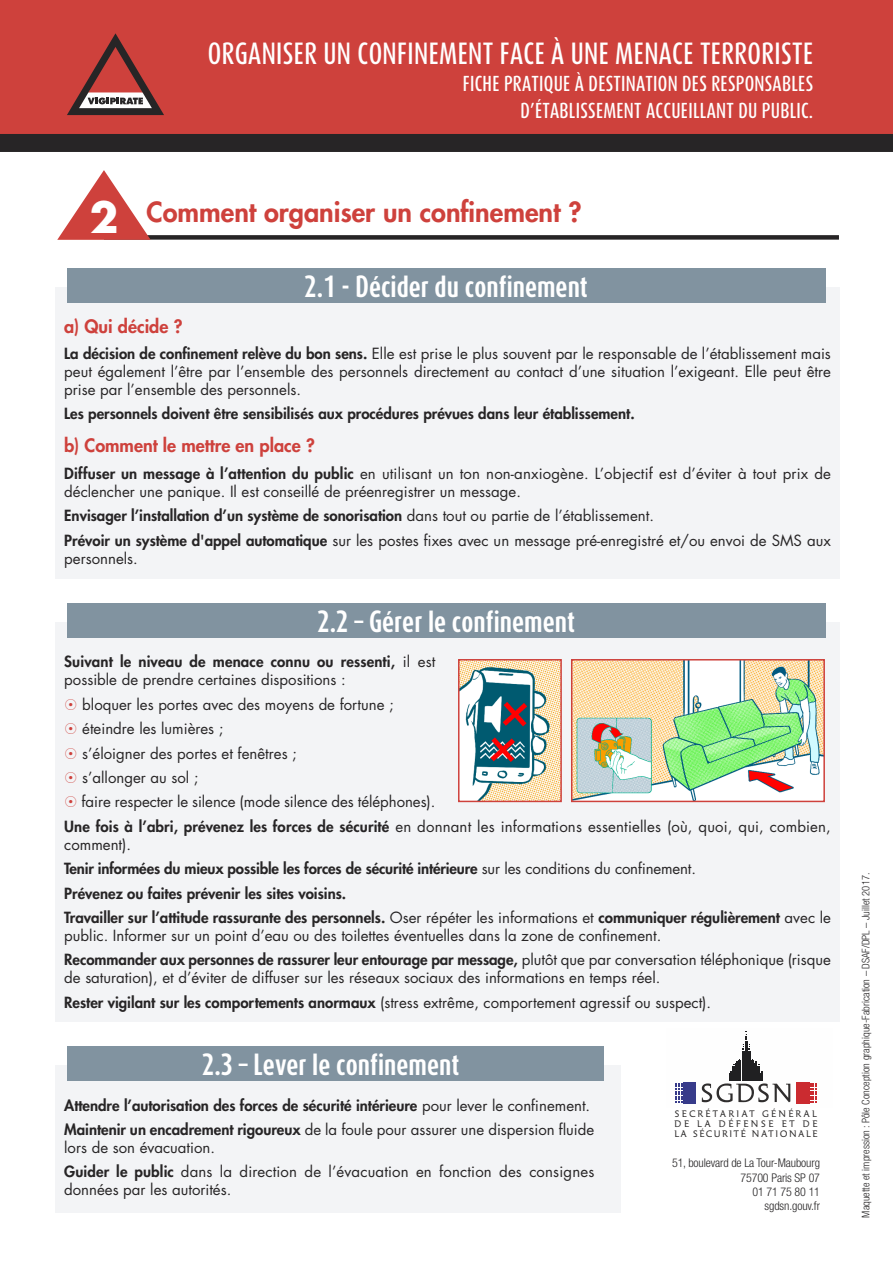
<style>
.page{position:relative;width:893px;height:1263px;background:#fff}
.page>*{position:absolute;margin:0;border:0;box-sizing:border-box;transform-origin:0 0}
.t1{font:800 27px "Futura Std";color:#ce413c}
.t2{font:700 25.5px "Dax Compact";color:#fff}
.t3{font:500 25.5px "Dax Compact";letter-spacing:.015em;color:#fff}
.t4{font:500 18px/27px "Dax Compact";letter-spacing:.015em;color:#fff;text-align:right}
.t5{font:800 18px "Futura Std";color:#ce413c}
.t6{font:15px/18px "Futura Std";color:#272526}
.t7{font:800 15px/24.5px "Futura Std";color:#272526}
.t8{font:300 condensed 12px/14.4px "Helvetica Neue LT Pro";letter-spacing:-.01em;color:#272526;text-align:right}
.t9{font:300 condensed 10.5px "Helvetica Neue LT Pro";color:#272526}
.t10{font:9.6px/9.8px "Marechal Juin Pro";letter-spacing:.235em;color:#2f2d2d;text-align:justify}
.s1{font-family:"Futura";font-weight:700;font-size:42px;color:#fff}
.s2{font-weight:800}
.s3{font-weight:400}
</style>
<div class="page">
<div style="left:104px;top:235px;width:735px;height:5px;background:#272526"></div>
<svg style="left:57px;top:170px;width:94px;height:70px"></svg>
<svg style="left:0;top:0;width:893px;height:152px;background:#b93d39"></svg>
<svg style="left:67px;top:33px;width:97px;height:82px;background:#a84b48"></svg>
<div style="left:55px;top:287px;width:785px;height:291px;background:#f3f4f6"></div>
<div style="left:67px;top:268px;width:758px;height:34px;background:#8193a0"></div>
<div style="left:55px;top:622px;width:785px;height:399px;background:#f3f4f6"></div>
<div style="left:67px;top:603px;width:758px;height:34px;background:#8193a0"></div>
<div style="left:55px;top:1065px;width:565px;height:147px;background:#f3f4f6"></div>
<div style="left:67px;top:1046px;width:536px;height:34px;background:#8193a0"></div>
<svg style="left:676px;top:1082px;width:20px;height:21px"></svg>
<svg style="left:796px;top:1082px;width:21px;height:21px"></svg>
<svg style="left:702px;top:1031px;width:88px;height:71px"></svg>
<img style="left:574px;top:662px;width:248px;height:137px">
<div style="left:571px;top:659px;width:254px;height:143px;border:2px solid #ce413c"></div>
<img style="left:461px;top:662px;width:98px;height:137px">
<div style="left:458px;top:659px;width:104px;height:143px;border:2px solid #ce413c"></div>
<h2 class="t3" style="left:208px;top:37px;width:607px">ORGANISER UN CONFINEMENT FACE À UNE MENACE TERRORISTE</h2>
<p class="t4" style="left:463px;top:70px;width:352px">FICHE PRATIQUE À DESTINATION DES RESPONSABLES<br>D’ÉTABLISSEMENT ACCUEILLANT DU PUBLIC.</p>
<h1 class="t1" style="left:90px;top:199px;width:493px"><span class="s1">2</span> Comment organiser un confinement ?</h1>
<h2 class="t2" style="left:305px;top:269px;width:285px">2.1 - Décider du confinement</h2>
<p class="t5" style="left:64px;top:317px;width:120px">a) Qui décide ?</p>
<p class="t6" style="left:64px;top:346px;width:768px;text-align:justify"><span class="s2">La décision de confinement relève du bon sens.</span> Elle est prise le plus souvent par le responsable de l’établissement mais peut également l’être par l’ensemble des personnels directement au contact d’une situation l’exigeant. Elle peut être prise par l’ensemble des personnels.</p>
<p class="t7" style="left:64px;top:403px;width:572px">Les personnels doivent être sensibilisés aux procédures prévues dans leur établissement.</p>
<p class="t5" style="left:64px;top:437px;width:252px">b) Comment le mettre en place ?</p>
<p class="t6" style="left:64px;top:466px;width:768px"><span class="s2">Diffuser un message à l’attention du public</span> en utilisant un ton non-anxiogène. L’objectif est d’éviter à tout prix de déclencher une panique. Il est conseillé de préenregistrer un message.</p>
<p class="t6" style="left:64px;top:505px;width:768px;line-height:24.5px"><span class="s2">Envisager l’installation d’un système de sonorisation</span> dans tout ou partie de l’établissement.<br><span class="s2">Prévoir un système d'appel automatique</span> sur les postes fixes avec un message pré-enregistré et/ou envoi de SMS aux</p>
<p class="t6" style="left:64px;top:550px;width:75px">personnels.</p>
<h2 class="t2" style="left:317px;top:604px;width:259px">2.2 – Gérer le confinement</h2>
<p class="t6" style="left:64px;top:654px;width:373px"><span class="s2">Suivant le niveau de menace connu ou ressenti,</span> il est possible de prendre certaines dispositions :</p>
<p class="t6" style="left:82px;top:697px;width:313px">bloquer les portes avec des moyens de fortune ;</p>
<p class="t6" style="left:82px;top:721px;width:143px">éteindre les lumières ;</p>
<p class="t6" style="left:82px;top:745px;width:216px">s’éloigner des portes et fenêtres ;</p>
<p class="t6" style="left:82px;top:770px;width:118px">s’allonger au sol ;</p>
<p class="t6" style="left:82px;top:794px;width:355px">faire respecter le silence (mode silence des téléphones).</p>
<p class="t6" style="left:64px;top:818px;width:768px"><span class="s2">Une fois à l’abri, prévenez les forces de sécurité</span> en donnant les informations essentielles (où, quoi, qui, combien,</p>
<p class="t7" style="left:64px;top:833px;width:768px"><span class="s3">comment).<br></span>Tenir informées du mieux possible les forces de sécurité intérieure <span class="s3">sur les conditions du confinement.<br></span>Prévenez ou faites prévenir les sites voisins.<br>Travailler sur l’attitude rassurante des personnels. <span class="s3">Oser répéter les informations et</span> communiquer régulièrement <span class="s3">avec le</span></p>
<p class="t6" style="left:64px;top:924px;width:768px;line-height:24.5px">public. Informer sur un point d’eau ou des toilettes éventuelles dans la zone de confinement.<br><span class="s2">Recommander aux personnes de rassurer leur entourage par message,</span> plutôt que par conversation téléphonique (risque</p>
<p class="t6" style="left:64px;top:967px;width:648px;line-height:24.5px">de saturation), et d’éviter de diffuser sur les réseaux sociaux des informations en temps réel.<br><span class="s2">Rester vigilant sur les comportements anormaux</span> (stress extrême, comportement agressif ou suspect).</p>
<h2 class="t2" style="left:202px;top:1047px;width:259px">2.3 – Lever le confinement</h2>
<p class="t7" style="left:64px;top:1094px;width:532px">Attendre l’autorisation des forces de sécurité intérieure <span class="s3">pour lever le confinement.<br></span>Maintenir un encadrement rigoureux <span class="s3">de la foule pour assurer une dispersion fluide</span></p>
<p class="t6" style="left:64px;top:1136px;width:532px;line-height:24.5px">lors de son évacuation.<br><span class="s2">Guider le public</span> dans la direction de l’évacuation en fonction des consignes</p>
<p class="t6" style="left:64px;top:1182px;width:169px">données par les autorités.</p>
<p class="t10" style="left:674px;top:1110px;width:144px">SECRÉTARIAT GÉNÉRAL DE LA DÉFENSE ET DE LA SÉCURITÉ NATIONALE</p>
<p class="t8" style="left:672px;top:1157px;width:150px">51, boulevard de La Tour-Maubourg<br>75700 Paris SP 07<br>01 71 75 80 11<br>sgdsn.gouv.fr</p>
<p class="t9" style="left:862px;top:1218px;width:346px;rotate:-90deg">Maquette et impression : Pôle Conception graphique-Fabrication – DSAF/DPL – Juillet 2017.</p>
</div>
